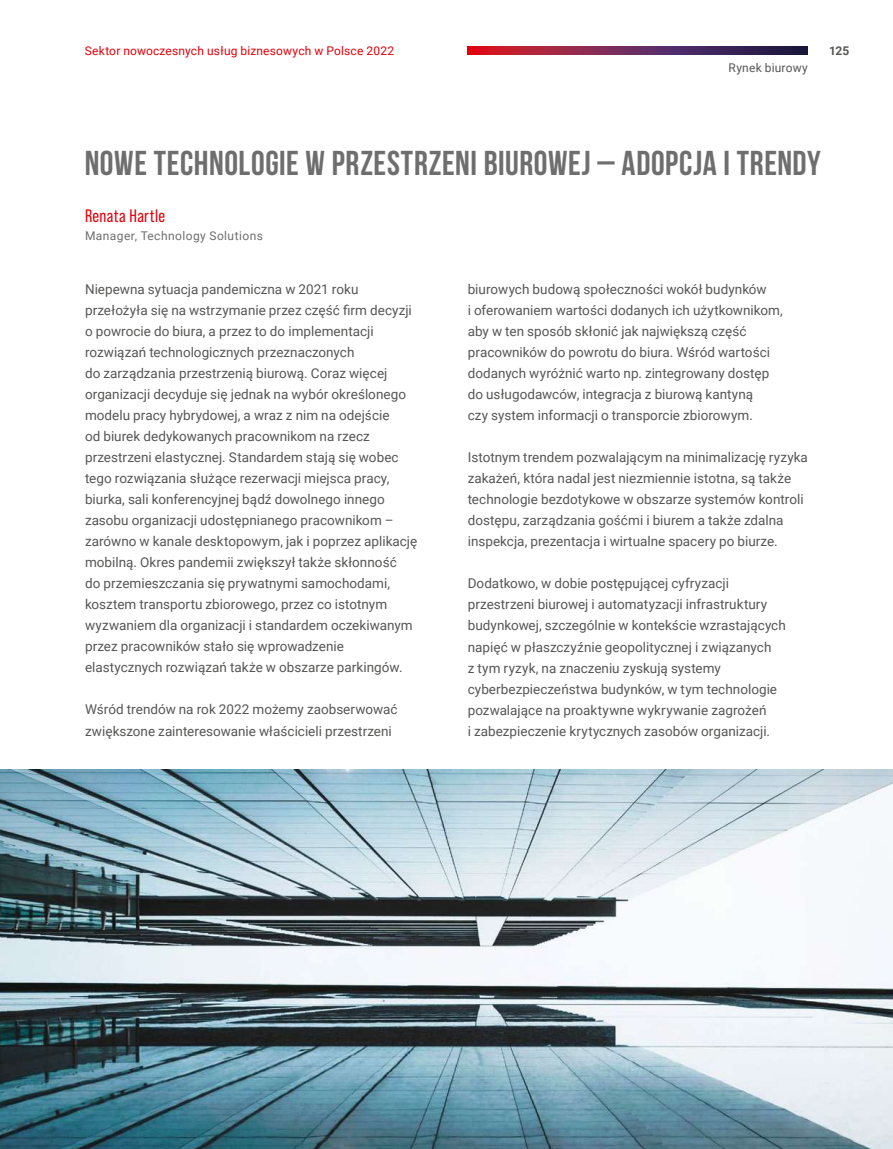
<style>
.page{position:relative;width:893px;height:1149px;background:#fff}
.page>*{position:absolute;margin:0;border:0;box-sizing:border-box;transform-origin:0 0}
.t1{font:700 34.5px "Bebas Neue";letter-spacing:.015em;color:#6e6e6e}
.t2{font:18px "Bebas Neue Pro";letter-spacing:.02em;color:#e3000b}
.t3{font:13.5px/21px "Roboto";color:#565655}
.t4{font:12px "Roboto";letter-spacing:.015em;color:#e3000b}
.t5{font:12px "Roboto";letter-spacing:.035em;color:#6e6e6e}
.t6{font:12px "Roboto";letter-spacing:.02em;color:#565655}
.t7{font:700 12px "Roboto";color:#565655}
</style>
<div class="page">
<svg style="left:468px;top:47px;width:340px;height:8px"></svg>
<img style="left:0;top:769px;width:893px;height:379px">
<p class="t4" style="left:85px;top:42px;width:311px">Sektor nowoczesnych usług biznesowych w Polsce 2022</p>
<p class="t7" style="left:829px;top:42px;width:22px">125</p>
<p class="t6" style="left:728px;top:59px;width:81px">Rynek biurowy</p>
<h1 class="t1" style="left:85px;top:144px;width:738px">NOWE TECHNOLOGIE W PRZESTRZENI BIUROWEJ – ADOPCJA I TRENDY</h1>
<h2 class="t2" style="left:85px;top:206px;width:82px">Renata Hartle</h2>
<p class="t5" style="left:85px;top:227px;width:179px">Manager, Technology Solutions</p>
<p class="t3" style="left:85px;top:278px;width:334px">Niepewna sytuacja pandemiczna w 2021 roku przełożyła się na wstrzymanie przez część firm decyzji o powrocie do biura, a przez to do implementacji rozwiązań technologicznych przeznaczonych<br>do zarządzania przestrzenią biurową. Coraz więcej organizacji decyduje się jednak na wybór określonego modelu pracy hybrydowej, a wraz z nim na odejście<br>od biurek dedykowanych pracownikom na rzecz przestrzeni elastycznej. Standardem stają się wobec tego rozwiązania służące rezerwacji miejsca pracy, biurka, sali konferencyjnej bądź dowolnego innego zasobu organizacji udostępnianego pracownikom – zarówno w kanale desktopowym, jak i poprzez aplikację mobilną. Okres pandemii zwiększył także skłonność<br>do przemieszczania się prywatnymi samochodami, kosztem transportu zbiorowego, przez co istotnym wyzwaniem dla organizacji i standardem oczekiwanym przez pracowników stało się wprowadzenie elastycznych rozwiązań także w obszarze parkingów.</p>
<p class="t3" style="left:85px;top:698px;width:314px">Wśród trendów na rok 2022 możemy zaobserwować zwiększone zainteresowanie właścicieli przestrzeni</p>
<p class="t3" style="left:468px;top:278px;width:317px">biurowych budową społeczności wokół budynków<br>i oferowaniem wartości dodanych ich użytkownikom, aby w ten sposób skłonić jak największą część pracowników do powrotu do biura. Wśród wartości dodanych wyróżnić warto np. zintegrowany dostęp do usługodawców, integracja z biurową kantyną<br>czy system informacji o transporcie zbiorowym.</p>
<p class="t3" style="left:468px;top:446px;width:342px">Istotnym trendem pozwalającym na minimalizację ryzyka zakażeń, która nadal jest niezmiennie istotna, są także technologie bezdotykowe w obszarze systemów kontroli dostępu, zarządzania gośćmi i biurem a także zdalna inspekcja, prezentacja i wirtualne spacery po biurze.</p>
<p class="t3" style="left:468px;top:572px;width:320px">Dodatkowo, w dobie postępującej cyfryzacji przestrzeni biurowej i automatyzacji infrastruktury budynkowej, szczególnie w kontekście wzrastających napięć w płaszczyźnie geopolitycznej i związanych<br>z tym ryzyk, na znaczeniu zyskują systemy cyberbezpieczeństwa budynków, w tym technologie pozwalające na proaktywne wykrywanie zagrożeń<br>i zabezpieczenie krytycznych zasobów organizacji.</p>
</div>
